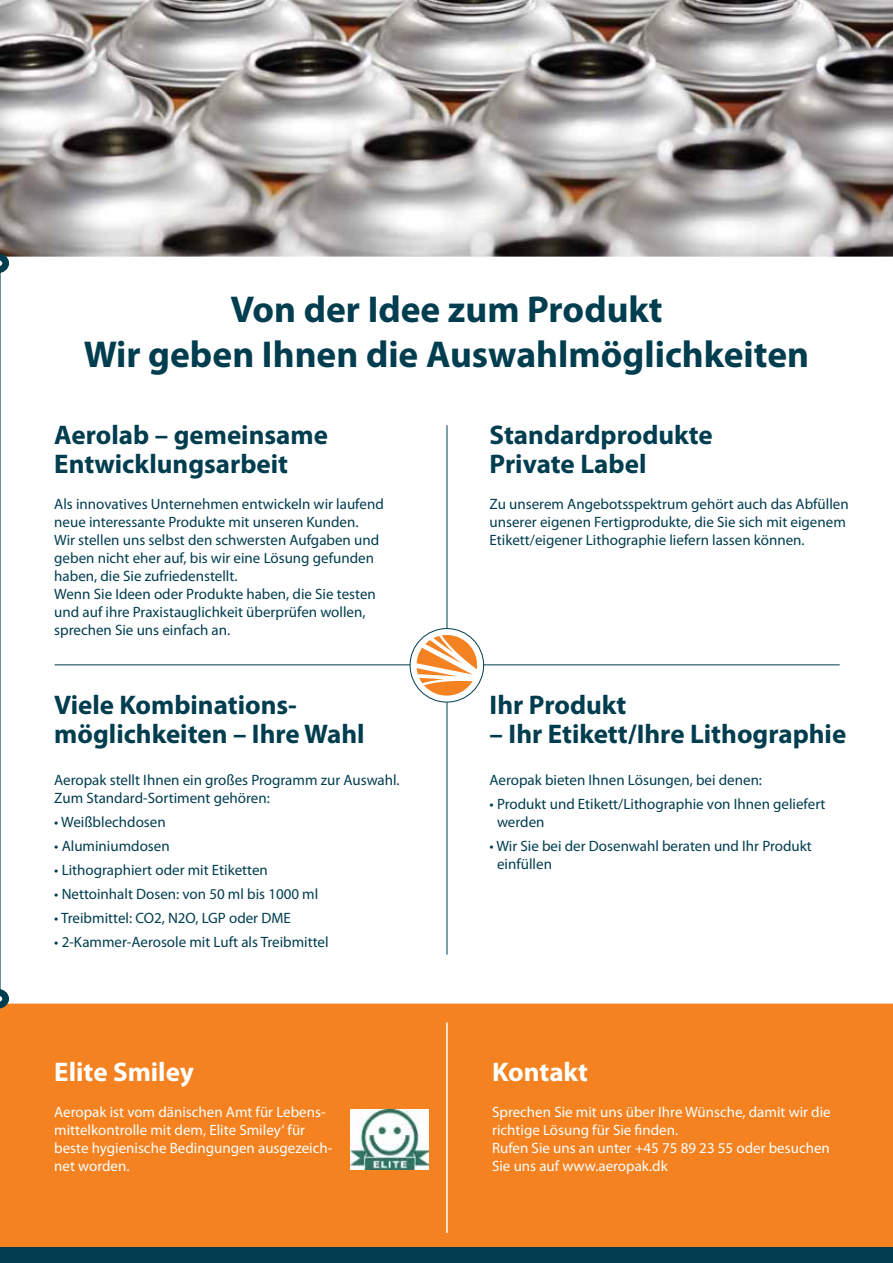
<style>
.page{position:relative;width:893px;height:1263px;background:#fff}
.page>*{position:absolute;margin:0;border:0;box-sizing:border-box;transform-origin:0 0}
.t1{font:700 37.5px/45px "Myriad Pro";color:#003d4f;text-align:center}
.t2{font:700 27px/28.5px "Myriad Pro";color:#003d4f}
.t3{font:700 27px "Myriad Pro";color:#fff}
.t4{font:15px/18px "Myriad Pro";color:#003d4f}
.t5{font:15px/18px "Myriad Pro";color:#fff}
</style>
<div class="page">
<img style="left:1px;top:0;width:892px;height:257px">
<img style="left:0;top:0;width:1px;height:97px">
<div style="left:0;top:1001px;width:893px;height:262px;background:#f58220"></div>
<div style="left:0;top:994px;width:893px;height:9px;background:#fff"></div>
<img style="left:350px;top:1109px;width:78px;height:60px">
<hr style="left:447px;top:425px;width:1px;height:530px;background:#003d4f">
<hr style="left:446px;top:1022px;width:2px;height:211px;background:#fff">
<hr style="left:55px;top:664px;width:785px;height:1px;background:#003d4f">
<div style="left:0;top:1247px;width:893px;height:16px;background:#003d4f"></div>
<svg style="left:410px;top:628px;width:74px;height:74px"></svg>
<div style="left:410px;top:628px;width:74px;height:74px;border:1px solid #003d4f;border-radius:50%"></div>
<svg style="left:417px;top:635px;width:62px;height:64px"></svg>
<svg style="left:0;top:97px;width:12px;height:912px"></svg>
<h1 class="t1" style="left:84px;top:286px;width:727px">Von der Idee zum Produkt<br>Wir geben Ihnen die Auswahlmöglichkeiten</h1>
<h2 class="t2" style="left:54px;top:420px;width:275px">Aerolab – gemeinsame<br>Entwicklungsarbeit</h2>
<p class="t4" style="left:54px;top:494px;width:331px">Als innovatives Unternehmen entwickeln wir laufend neue interessante Produkte mit unseren Kunden.<br>Wir stellen uns selbst den schwersten Aufgaben und geben nicht eher auf, bis wir eine Lösung gefunden haben, die Sie zufriedenstellt.<br>Wenn Sie Ideen oder Produkte haben, die Sie testen und auf ihre Praxistauglichkeit überprüfen wollen, sprechen Sie uns einfach an.</p>
<h2 class="t2" style="left:54px;top:690px;width:312px">Viele Kombinations&shy;möglichkeiten – Ihre Wahl</h2>
<p class="t4" style="left:54px;top:771px;width:347px">Aeropak stellt Ihnen ein großes Programm zur Auswahl.<br>Zum Standard-Sortiment gehören:</p>
<p class="t4" style="left:54px;top:813px;width:113px">• Weißblechdosen</p>
<p class="t4" style="left:54px;top:837px;width:117px">• Aluminiumdosen</p>
<p class="t4" style="left:54px;top:861px;width:215px">• Lithographiert oder mit Etiketten</p>
<p class="t4" style="left:54px;top:885px;width:266px">• Nettoinhalt Dosen: von 50 ml bis 1000 ml</p>
<p class="t4" style="left:54px;top:909px;width:238px">• Treibmittel: CO2, N2O, LGP oder DME</p>
<p class="t4" style="left:54px;top:933px;width:276px">• 2-Kammer-Aerosole mit Luft als Treibmittel</p>
<h2 class="t3" style="left:54px;top:1054px;width:141px">Elite Smiley</h2>
<p class="t5" style="left:54px;top:1102px;width:280px">Aeropak ist vom dänischen Amt für Lebens&shy;mittelkontrolle mit dem‚ Elite Smiley‘ für beste hygienische Bedingungen ausgezeich&shy;net worden.</p>
<h2 class="t2" style="left:490px;top:420px;width:225px">Standardprodukte<br>Private Label</h2>
<p class="t4" style="left:490px;top:494px;width:361px">Zu unserem Angebotsspektrum gehört auch das Abfüllen unserer eigenen Fertigprodukte, die Sie sich mit eigenem<br>Etikett/eigener Lithographie liefern lassen können.</p>
<h2 class="t2" style="left:490px;top:690px;width:138px">Ihr Produkt</h2>
<h2 class="t2" style="left:490px;top:719px;width:358px">– Ihr Etikett/Ihre Lithographie</h2>
<p class="t4" style="left:490px;top:771px;width:274px">Aeropak bieten Ihnen Lösungen, bei denen:</p>
<p class="t4" style="left:497px;top:795px;width:330px;text-indent:-8px">• Produkt und Etikett/Lithographie von Ihnen geliefert werden</p>
<p class="t4" style="left:497px;top:837px;width:316px;text-indent:-8px">• Wir Sie bei der Dosenwahl beraten und Ihr Produkt einfüllen</p>
<h2 class="t3" style="left:492px;top:1054px;width:98px">Kontakt</h2>
<p class="t5" style="left:492px;top:1102px;width:340px">Sprechen Sie mit uns über Ihre Wünsche, damit wir die richtige Lösung für Sie finden.<br>Rufen Sie uns an unter +45 75 89 23 55 oder besuchen Sie uns auf www.aeropak.dk</p>
</div>
